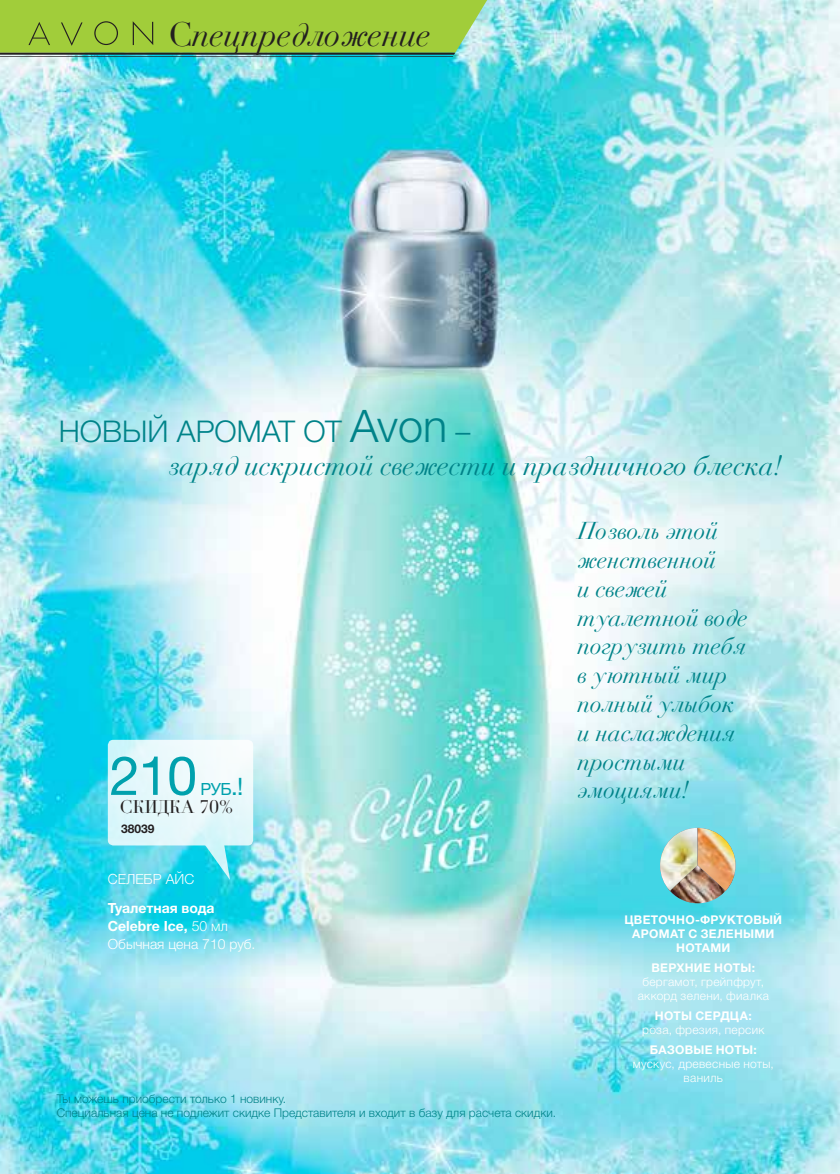
<style>
.page{position:relative;width:840px;height:1174px;background:#fff}
.page>*{position:absolute;margin:0;border:0;box-sizing:border-box;transform-origin:0 0}
.t1{font:54px "Helvetica Neue LTW1 Gs 55 Roman";color:#00a1ad}
.t2{font:italic 33.2px "Didot L Ts Pro";color:#231f20}
.t3{font:300 30px "Helvetica Neue LTW1 Gs 45 Lt";color:#008389}
.t4{font:italic 27.6px "Didot L Ts Pro";color:#008389}
.t5{font:italic 24px/28.8px "Didot L Ts Pro";color:#008389}
.t6{font:18px "Didot L Ts Pro";letter-spacing:.01em;color:#231f20}
.t7{font:16.8px "Helvetica Neue LTW1 Gs 55 Roman";color:#00a1ad}
.t8{font:700 14px/18px "Helvetica Neue LTW1 Gs 55 Roman";color:#fff}
.t9{font:300 14px "Helvetica Neue LTW1 Gs 45 Lt";color:#fff}
.t10{font:300 12px/14.4px "Helvetica Neue LTW1 Gs 45 Lt";color:#008389}
.t11{font:300 12px/14px "Helvetica Neue LTW1 Gs 45 Lt";letter-spacing:.025em;color:#fff;text-align:center}
.t12{font:700 12px/14px "Helvetica Neue LTW1 Gs 55 Roman";letter-spacing:.14em;color:#fff;text-align:center}
.t13{font:700 12px "Helvetica Neue LTW1 Gs 55 Roman";color:#231f20}
.s1{font-style:normal}
.s2{font-size:45px}
.s3{font-size:24px}
.s4{font-family:"Helvetica Neue LTW1 Gs 45 Lt";font-weight:300}
</style>
<div class="page">
<img style="left:0;top:0;width:839px;height:1174px">
<hr style="left:0;top:56px;width:453px;height:1px;background:#231f20">
<img style="left:667px;top:891px;width:65px;height:12px">
<img style="left:659px;top:828px;width:76px;height:63px">
<svg style="left:108px;top:740px;width:145px;height:105px;fill:#e7f8fb"></svg>
<svg style="left:204px;top:843px;width:26px;height:37px"></svg>
<svg style="left:0;top:0;width:487px;height:55px;background:#9bc640"></svg>
<h2 class="t2" style="left:168px;top:13px;width:264px"><span class="s1">С</span>пецпредложение</h2>
<h3 class="t3" style="left:59px;top:413px;width:413px">Новый аромат от <span class="s2">Avon</span> –</h3>
<h3 class="t4" style="left:168px;top:448px;width:615px">заряд искристой свежести и праздничного блеска!</h3>
<h1 class="t1" style="left:110px;top:742px;width:89px">210</h1>
<h3 class="t7" style="left:200px;top:778px;width:44px">руб<span class="s3">.!</span></h3>
<h3 class="t6" style="left:120px;top:796px;width:115px">скидка 70%</h3>
<p class="t13" style="left:121px;top:821px;width:35px">38039</p>
<p class="t9" style="left:108px;top:870px;width:69px">СЕЛЕБР АЙС</p>
<p class="t8" style="left:108px;top:899px;width:122px">Туалетная вода<br>Celebre Ice, <span class="s4">50 мл</span></p>
<p class="t9" style="left:108px;top:936px;width:149px">Обычная цена 710 руб.</p>
<p class="t10" style="left:57px;top:1091px;width:500px">Ты можешь приобрести только 1 новинку.<br>Специальная цена не подлежит скидке Представителя и входит в базу для расчета скидки.</p>
<h3 class="t5" style="left:577px;top:517px;width:172px">Позволь этой женственной<br>и свежей туалетной воде погрузить тебя в уютный мир полный улыбок и наслаждения простыми эмоциями!</h3>
<p class="t12" style="left:624px;top:913px;width:159px">цветочно-фруктовый аромат с зелеными нотам и</p>
<p class="t12" style="left:651px;top:960px;width:10px">ВЕРХНИЕ</p>
<p class="t12" style="left:713px;top:960px;width:10px">НОТЫ</p>
<p class="t12" style="left:751px;top:960px;width:5px">:</p>
<p class="t11" style="left:637px;top:975px;width:132px">бергамот, грейпфрут, аккорд зелени, фиалка</p>
<p class="t12" style="left:654px;top:1008px;width:10px">НОТЫ</p>
<p class="t12" style="left:695px;top:1008px;width:10px">СЕР</p>
<p class="t12" style="left:720px;top:1008px;width:33px">ДЦА:</p>
<p class="t11" style="left:641px;top:1022px;width:124px">роза, фрезия, персик</p>
<p class="t12" style="left:649px;top:1042px;width:36px">БАЗОВЫЕ</p>
<p class="t12" style="left:715px;top:1042px;width:10px">НОТЫ</p>
<p class="t12" style="left:753px;top:1042px;width:5px">:</p>
<p class="t11" style="left:632px;top:1056px;width:143px">мускус, древесные ноты, ваниль</p>
</div>
